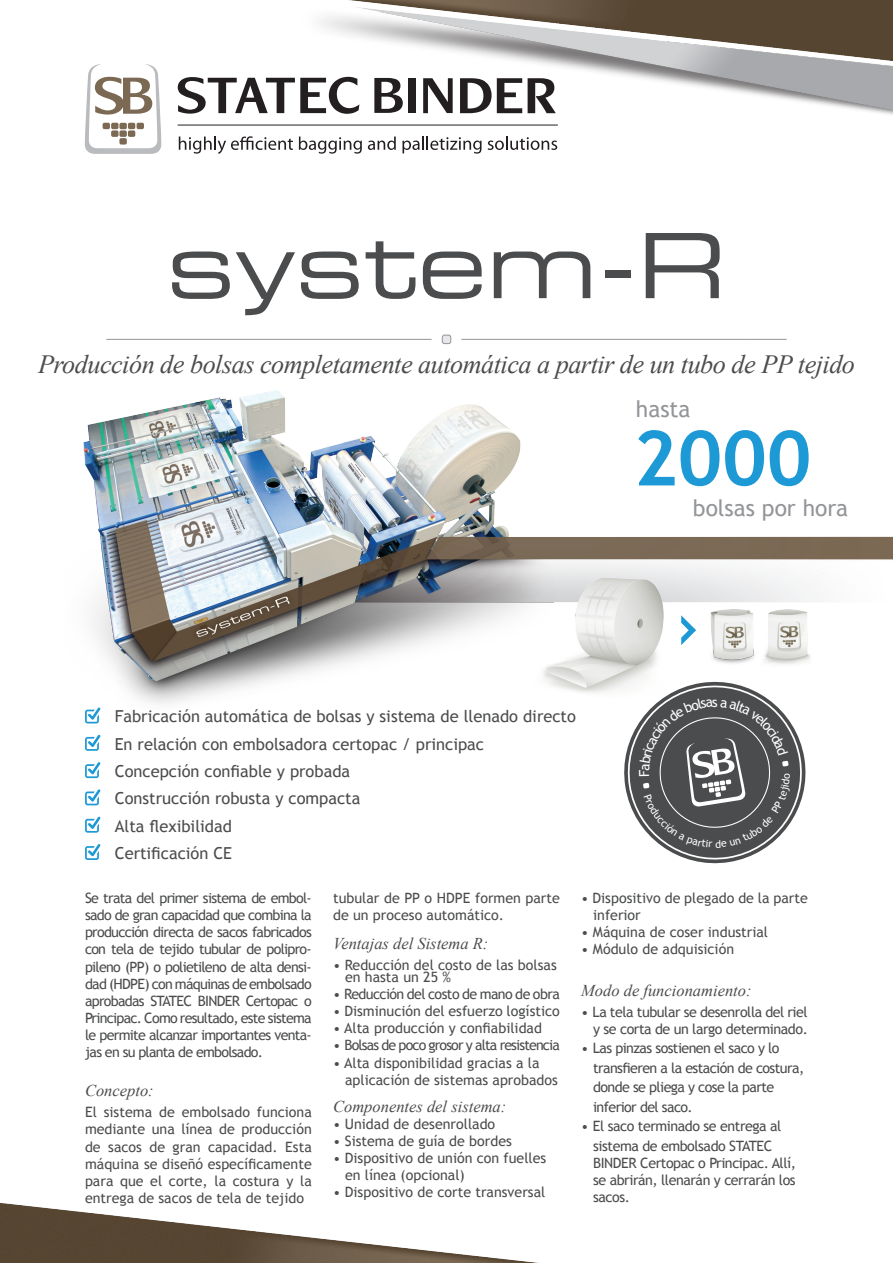
<style>
.page{position:relative;width:893px;height:1263px;background:#fff}
.page>*{position:absolute;margin:0;border:0;box-sizing:border-box;transform-origin:0 0}
.t1{font:90px "Eurostile LT Std Ex 2";color:#4b4c4d}
.t2{font:700 76.05px "Trebuchet MS";color:#1d99d6}
.t3{font:italic 26.25px "Times New Roman";letter-spacing:-.02em;color:#4b4c4d}
.t4{font:22.8px "Trebuchet MS";color:#939598}
.t5{font:16.5px/27.3px "Trebuchet MS";color:#4b4c4d}
.t6{font:italic 16.5px "Times New Roman";color:#4b4c4d}
.t7{font:14.25px/17.1px "Trebuchet MS";color:#4b4c4d}
.t8{font:14.25px/19.5px "Trebuchet MS";letter-spacing:-.04em;color:#4b4c4d}
.t9{font:14.25px/17.1px "Trebuchet MS";letter-spacing:-.03em;color:#4b4c4d;text-align:right}
.t10{font:14.25px "Trebuchet MS";letter-spacing:-.06em;color:#4b4c4d}
</style>
<div class="page">
<img style="left:83px;top:337px;width:810px;height:367px">
<img style="left:84px;top:0;width:809px;height:145px">
<svg style="left:85px;top:64px;width:76px;height:90px"></svg>
<div style="left:119px;top:138px;width:8px;height:7px;background:#7c6954;border-radius:2px"></div>
<div style="left:119px;top:130px;width:8px;height:7px;background:#7c6954;border-radius:2px"></div>
<div style="left:111px;top:130px;width:8px;height:7px;background:#7c6954;border-radius:2px"></div>
<div style="left:128px;top:130px;width:7px;height:7px;background:#7c6954;border-radius:2px"></div>
<div style="left:111px;top:123px;width:8px;height:6px;background:#7c6954;border-radius:2px"></div>
<div style="left:103px;top:123px;width:7px;height:6px;background:#7c6954;border-radius:2px"></div>
<div style="left:128px;top:123px;width:7px;height:6px;background:#7c6954;border-radius:2px"></div>
<div style="left:137px;top:123px;width:7px;height:6px;background:#7c6954;border-radius:2px"></div>
<div style="left:119px;top:123px;width:8px;height:6px;background:#7c6954;border-radius:2px"></div>
<svg style="left:179px;top:136px;width:114px;height:18px"></svg>
<svg style="left:299px;top:137px;width:63px;height:17px"></svg>
<svg style="left:368px;top:137px;width:28px;height:13px"></svg>
<svg style="left:402px;top:137px;width:80px;height:17px"></svg>
<svg style="left:488px;top:137px;width:69px;height:13px"></svg>
<svg style="left:178px;top:77px;width:181px;height:37px"></svg>
<svg style="left:374px;top:78px;width:29px;height:35px"></svg>
<svg style="left:423px;top:78px;width:30px;height:35px"></svg>
<svg style="left:460px;top:78px;width:62px;height:35px"></svg>
<svg style="left:528px;top:78px;width:28px;height:35px"></svg>
<div style="left:408px;top:78px;width:7px;height:35px;background:#231f20"></div>
<hr style="left:178px;top:125px;width:380px;height:1px;background:#231f20">
<img style="left:0;top:1203px;width:538px;height:60px">
<hr style="left:106px;top:339px;width:326px;height:1px;background:#939598">
<hr style="left:461px;top:339px;width:326px;height:1px;background:#939598">
<div style="left:442px;top:335px;width:9px;height:9px;background:#e6e7e9;border-radius:2px"></div>
<div style="left:442px;top:335px;width:9px;height:9px;border:1px solid #939598;border-radius:2px"></div>
<img style="left:528px;top:572px;width:147px;height:132px">
<img style="left:704px;top:610px;width:109px;height:59px">
<svg style="left:681px;top:615px;width:15px;height:30px"></svg>
<svg style="left:85px;top:707px;width:16px;height:16px"></svg>
<svg style="left:85px;top:735px;width:16px;height:16px"></svg>
<svg style="left:85px;top:762px;width:16px;height:16px"></svg>
<svg style="left:85px;top:789px;width:16px;height:16px"></svg>
<svg style="left:85px;top:816px;width:16px;height:17px"></svg>
<svg style="left:85px;top:844px;width:16px;height:16px"></svg>
<svg style="left:617px;top:675px;width:195px;height:189px"></svg>
<h1 class="t1" style="left:167px;top:204px;width:561px">system-R</h1>
<h3 class="t3" style="left:38px;top:346px;width:819px">Producción de bolsas completamente automática a partir de un tubo de PP tejido</h3>
<h3 class="t4" style="left:636px;top:395px;width:56px">hasta</h3>
<h2 class="t2" style="left:633px;top:411px;width:180px">2000</h2>
<p class="t5" style="left:115px;top:703px;width:463px">Fabricación automática de bolsas y sistema de llenado directo En relación con embolsadora certopac / principac<br>Concepción confiable y probada<br>Construcción robusta y compacta<br>Alta flexibilidad<br>Certificación CE</p>
<h3 class="t4" style="left:693px;top:494px;width:157px">bolsas por hora</h3>
<p class="t7" style="left:85px;top:890px;width:228px;text-align:justify">Se trata del primer sistema de embol&shy;sado de gran capacidad que combina la producción directa de sacos fabricados con tela de tejido tubular de polipro&shy;pileno (PP) o polietileno de alta densi&shy;dad (HDPE) con máquinas de embolsado aprobadas STATEC BINDER Certopac o Principac. Como resultado, este sistema le permite alcanzar importantes venta&shy;jas en su planta de embolsado.</p>
<p class="t6" style="left:85px;top:1079px;width:70px">Concepto:</p>
<p class="t7" style="left:85px;top:1104px;width:228px;text-align:justify">El sistema de embolsado funciona mediante una línea de producción de sacos de gran capacidad. Esta máquina se diseñó específicamente para que el corte, la costura y la entrega de sacos de tela de tejido</p>
<p class="t7" style="left:333px;top:890px;width:228px">tubular de PP o HDPE formen parte de un proceso automático.</p>
<p class="t6" style="left:333px;top:932px;width:157px">Ventajas del Sistema R:</p>
<p class="t7" style="left:345px;top:959px;width:213px;line-height:12px;text-indent:-12px">• Reducción del costo de las bolsas en hasta un 25 %</p>
<p class="t8" style="left:333px;top:984px;width:228px">• Reducción del costo de mano de obra</p>
<p class="t7" style="left:333px;top:1003px;width:228px">• Disminución del esfuerzo logístico</p>
<p class="t7" style="left:333px;top:1020px;width:210px">• Alta producción y confiabilidad</p>
<p class="t10" style="left:333px;top:1037px;width:228px">• Bolsas de poco grosor y alta resistencia</p>
<p class="t7" style="left:345px;top:1054px;width:214px;text-indent:-12px">• Alta disponibilidad gracias a la aplicación de sistemas aprobados</p>
<p class="t6" style="left:333px;top:1095px;width:175px">Componentes del sistema:</p>
<p class="t7" style="left:333px;top:1115px;width:164px">• Unidad de desenrollado</p>
<p class="t7" style="left:333px;top:1132px;width:180px">• Sistema de guía de bordes</p>
<p class="t7" style="left:345px;top:1149px;width:203px;text-indent:-12px">• Dispositivo de unión con fuelles en línea (opcional)</p>
<p class="t7" style="left:333px;top:1184px;width:214px">• Dispositivo de corte transversal</p>
<p class="t7" style="left:593px;top:890px;width:216px;text-indent:-12px">• Dispositivo de plegado de la parte inferior</p>
<p class="t7" style="left:581px;top:924px;width:189px">• Máquina de coser industrial</p>
<p class="t7" style="left:581px;top:941px;width:154px">• Módulo de adquisición</p>
<p class="t6" style="left:581px;top:979px;width:172px">Modo de funcionamiento:</p>
<p class="t9" style="left:581px;top:1003px;width:228px">• La tela tubular se desenrolla del riel y se corta de un largo determinado.</p>
<p class="t8" style="left:593px;top:1039px;width:213px;text-indent:-12px">• Las pinzas sostienen el saco y lo transfieren a la estación de costura, donde se pliega y cose la parte inferior del saco.</p>
<p class="t9" style="left:581px;top:1117px;width:202px;line-height:19.5px;text-align:center">• El saco terminado se entrega al sistema de embolsado STATEC</p>
<p class="t7" style="left:593px;top:1154px;width:204px;text-align:justify">BINDER Certopac o Principac. Allí, se abrirán, llenarán y cerrarán los sacos.</p>
</div>
